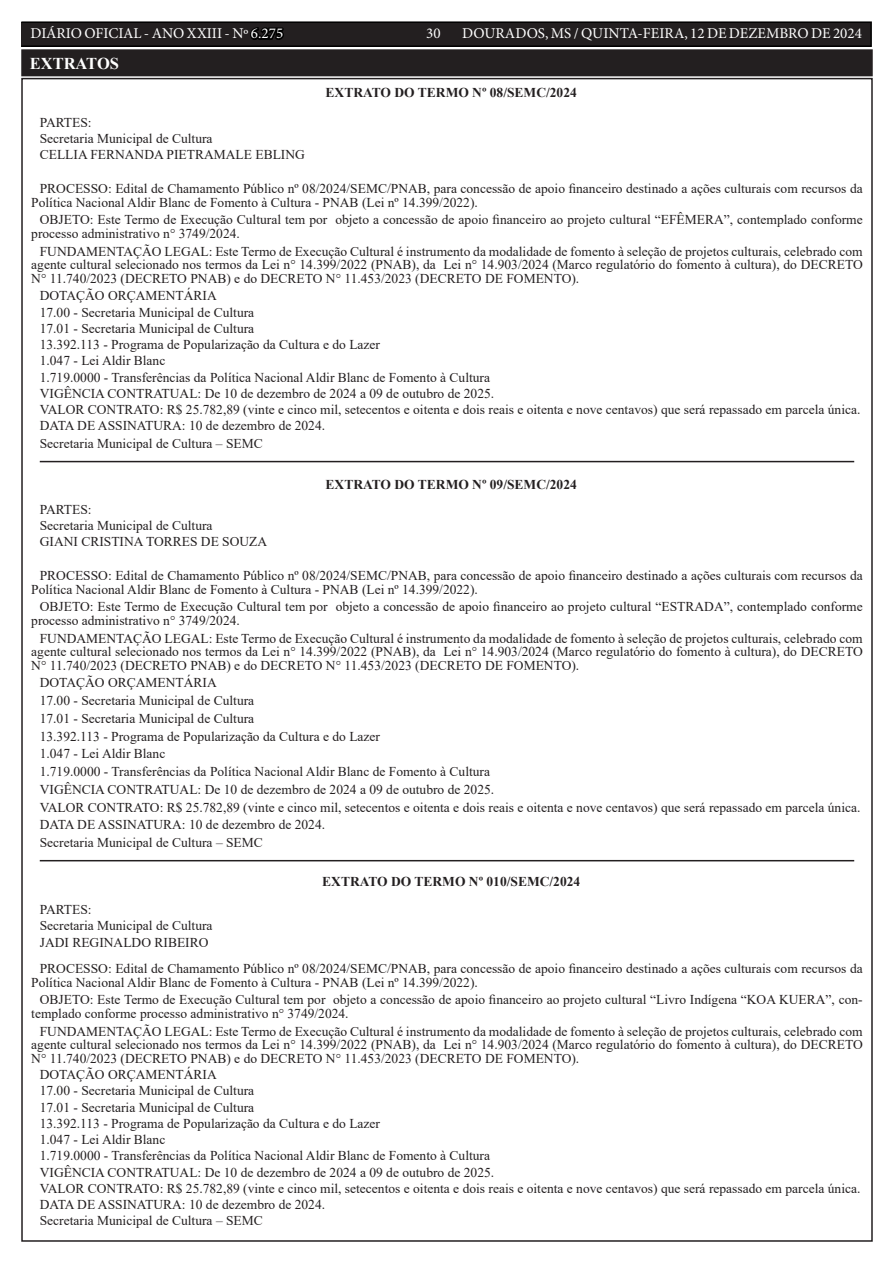
<style>
.page{position:relative;width:893px;height:1263px;background:#fff}
.page>*{position:absolute;margin:0;border:0;box-sizing:border-box;transform-origin:0 0}
.TEXTO{font:700 16.5px "Times New Roman";color:#fff}
.t1{font:15px "Minion Pro";color:#fff}
.TEXTO-2{font:13.5px/13.5px "Times New Roman";color:#231f20}
.TEXTO-3{font:700 13.5px "Times New Roman";color:#231f20}
.s1{color:#000}
</style>
<div class="page">
<div style="left:21px;top:22px;width:850px;height:24px;background:#231f20"></div>
<div style="left:21px;top:21px;width:851px;height:26px;border:2px solid #000"></div>
<hr style="left:40px;top:461px;width:814px;height:1px;background:#231f20">
<hr style="left:40px;top:860px;width:814px;height:1px;background:#231f20">
<div style="left:23px;top:51px;width:848px;height:23px;background:#231f20"></div>
<div style="left:21px;top:49px;width:852px;height:27px;border:4px solid #231f20"></div>
<p class="t1" style="left:31px;top:24px;width:254px">DIÁRIO OFICIAL - ANO XXIII - Nº <span class="s1">6.275</span></p>
<p class="t1" style="left:426px;top:24px;width:16px">30</p>
<p class="t1" style="left:462px;top:24px;width:401px">DOURADOS, MS / QUINTA-FEIRA, 12 DE DEZEMBRO DE 2024</p>
<p class="TEXTO" style="left:30px;top:52px;width:91px">EXTRATOS</p>
<p class="TEXTO-3" style="left:326px;top:83px;width:253px">EXTRATO DO TERMO Nº 08/SEMC/2024</p>
<p class="TEXTO-2" style="left:40px;top:115px;width:53px">PARTES:</p>
<p class="TEXTO-2" style="left:40px;top:131px;width:174px">Secretaria Municipal de Cultura</p>
<p class="TEXTO-2" style="left:40px;top:147px;width:267px">CELLIA FERNANDA PIETRAMALE EBLING</p>
<p class="TEXTO-2" style="left:31px;top:181px;width:833px;text-indent:9px">PROCESSO: Edital de Chamamento Público nº 08/2024/SEMC/PNAB, para concessão de apoio financeiro destinado a ações culturais com recursos da<br>Política Nacional Aldir Blanc de Fomento à Cultura - PNAB (Lei nº 14.399/2022).</p>
<p class="TEXTO-2" style="left:31px;top:213px;width:833px;text-indent:9px">OBJETO: Este Termo de Execução Cultural tem por objeto a concessão de apoio financeiro ao projeto cultural “EFÊMERA”, contemplado conforme processo administrativo n° 3749/2024.</p>
<p class="TEXTO-2" style="left:31px;top:244px;width:833px;text-align:justify;text-indent:9px">FUNDAMENTAÇÃO LEGAL: Este Termo de Execução Cultural é instrumento da modalidade de fomento à seleção de projetos culturais, celebrado com agente cultural selecionado nos termos da Lei n° 14.399/2022 (PNAB), da Lei n° 14.903/2024 (Marco regulatório do fomento à cultura), do DECRETO N° 11.740/2023 (DECRETO PNAB) e do DECRETO N° 11.453/2023 (DECRETO DE FOMENTO).</p>
<p class="TEXTO-2" style="left:40px;top:289px;width:179px">DOTAÇÃO ORÇAMENTÁRIA</p>
<p class="TEXTO-2" style="left:40px;top:305px;width:216px">17.00 - Secretaria Municipal de Cultura</p>
<p class="TEXTO-2" style="left:40px;top:321px;width:216px">17.01 - Secretaria Municipal de Cultura</p>
<p class="TEXTO-2" style="left:40px;top:337px;width:342px">13.392.113 - Programa de Popularização da Cultura e do Lazer</p>
<p class="TEXTO-2" style="left:40px;top:354px;width:127px">1.047 - Lei Aldir Blanc</p>
<p class="TEXTO-2" style="left:40px;top:370px;width:452px">1.719.0000 - Transferências da Política Nacional Aldir Blanc de Fomento à Cultura</p>
<p class="TEXTO-2" style="left:40px;top:386px;width:456px">VIGÊNCIA CONTRATUAL: De 10 de dezembro de 2024 a 09 de outubro de 2025.</p>
<p class="TEXTO-2" style="left:40px;top:402px;width:822px">VALOR CONTRATO: R$ 25.782,89 (vinte e cinco mil, setecentos e oitenta e dois reais e oitenta e nove centavos) que será repassado em parcela única.</p>
<p class="TEXTO-2" style="left:40px;top:419px;width:287px">DATA DE ASSINATURA: 10 de dezembro de 2024.</p>
<p class="TEXTO-2" style="left:40px;top:436px;width:225px">Secretaria Municipal de Cultura – SEMC</p>
<p class="TEXTO-3" style="left:326px;top:474px;width:253px">EXTRATO DO TERMO Nº 09/SEMC/2024</p>
<p class="TEXTO-2" style="left:40px;top:502px;width:53px">PARTES:</p>
<p class="TEXTO-2" style="left:40px;top:518px;width:174px">Secretaria Municipal de Cultura</p>
<p class="TEXTO-2" style="left:40px;top:534px;width:229px">GIANI CRISTINA TORRES DE SOUZA</p>
<p class="TEXTO-2" style="left:31px;top:568px;width:833px;text-indent:9px">PROCESSO: Edital de Chamamento Público nº 08/2024/SEMC/PNAB, para concessão de apoio financeiro destinado a ações culturais com recursos da<br>Política Nacional Aldir Blanc de Fomento à Cultura - PNAB (Lei nº 14.399/2022).</p>
<p class="TEXTO-2" style="left:31px;top:600px;width:833px;text-indent:9px">OBJETO: Este Termo de Execução Cultural tem por objeto a concessão de apoio financeiro ao projeto cultural “ESTRADA”, contemplado conforme processo administrativo n° 3749/2024.</p>
<p class="TEXTO-2" style="left:31px;top:631px;width:833px;text-align:justify;text-indent:9px">FUNDAMENTAÇÃO LEGAL: Este Termo de Execução Cultural é instrumento da modalidade de fomento à seleção de projetos culturais, celebrado com agente cultural selecionado nos termos da Lei n° 14.399/2022 (PNAB), da Lei n° 14.903/2024 (Marco regulatório do fomento à cultura), do DECRETO N° 11.740/2023 (DECRETO PNAB) e do DECRETO N° 11.453/2023 (DECRETO DE FOMENTO).</p>
<p class="TEXTO-2" style="left:40px;top:676px;width:179px">DOTAÇÃO ORÇAMENTÁRIA</p>
<p class="TEXTO-2" style="left:40px;top:693px;width:216px">17.00 - Secretaria Municipal de Cultura</p>
<p class="TEXTO-2" style="left:40px;top:711px;width:216px">17.01 - Secretaria Municipal de Cultura</p>
<p class="TEXTO-2" style="left:40px;top:729px;width:342px">13.392.113 - Programa de Popularização da Cultura e do Lazer</p>
<p class="TEXTO-2" style="left:40px;top:747px;width:127px">1.047 - Lei Aldir Blanc</p>
<p class="TEXTO-2" style="left:40px;top:764px;width:452px">1.719.0000 - Transferências da Política Nacional Aldir Blanc de Fomento à Cultura</p>
<p class="TEXTO-2" style="left:40px;top:782px;width:456px">VIGÊNCIA CONTRATUAL: De 10 de dezembro de 2024 a 09 de outubro de 2025.</p>
<p class="TEXTO-2" style="left:40px;top:800px;width:822px">VALOR CONTRATO: R$ 25.782,89 (vinte e cinco mil, setecentos e oitenta e dois reais e oitenta e nove centavos) que será repassado em parcela única.</p>
<p class="TEXTO-2" style="left:40px;top:818px;width:287px">DATA DE ASSINATURA: 10 de dezembro de 2024.</p>
<p class="TEXTO-2" style="left:40px;top:835px;width:225px">Secretaria Municipal de Cultura – SEMC</p>
<p class="TEXTO-3" style="left:322px;top:872px;width:259px">EXTRATO DO TERMO Nº 010/SEMC/2024</p>
<p class="TEXTO-2" style="left:40px;top:902px;width:53px">PARTES:</p>
<p class="TEXTO-2" style="left:40px;top:919px;width:174px">Secretaria Municipal de Cultura</p>
<p class="TEXTO-2" style="left:40px;top:935px;width:170px">JADI REGINALDO RIBEIRO</p>
<p class="TEXTO-2" style="left:31px;top:961px;width:833px;text-indent:9px">PROCESSO: Edital de Chamamento Público nº 08/2024/SEMC/PNAB, para concessão de apoio financeiro destinado a ações culturais com recursos da<br>Política Nacional Aldir Blanc de Fomento à Cultura - PNAB (Lei nº 14.399/2022).</p>
<p class="TEXTO-2" style="left:31px;top:993px;width:833px;text-indent:9px">OBJETO: Este Termo de Execução Cultural tem por objeto a concessão de apoio financeiro ao projeto cultural “Livro Indígena “KOA KUERA”, con&shy;templado conforme processo administrativo n° 3749/2024.</p>
<p class="TEXTO-2" style="left:31px;top:1024px;width:833px;text-align:justify;text-indent:9px">FUNDAMENTAÇÃO LEGAL: Este Termo de Execução Cultural é instrumento da modalidade de fomento à seleção de projetos culturais, celebrado com agente cultural selecionado nos termos da Lei n° 14.399/2022 (PNAB), da Lei n° 14.903/2024 (Marco regulatório do fomento à cultura), do DECRETO N° 11.740/2023 (DECRETO PNAB) e do DECRETO N° 11.453/2023 (DECRETO DE FOMENTO).</p>
<p class="TEXTO-2" style="left:40px;top:1067px;width:179px">DOTAÇÃO ORÇAMENTÁRIA</p>
<p class="TEXTO-2" style="left:40px;top:1083px;width:216px">17.00 - Secretaria Municipal de Cultura</p>
<p class="TEXTO-2" style="left:40px;top:1100px;width:216px">17.01 - Secretaria Municipal de Cultura</p>
<p class="TEXTO-2" style="left:40px;top:1116px;width:342px">13.392.113 - Programa de Popularização da Cultura e do Lazer</p>
<p class="TEXTO-2" style="left:40px;top:1132px;width:127px">1.047 - Lei Aldir Blanc</p>
<p class="TEXTO-2" style="left:40px;top:1148px;width:452px">1.719.0000 - Transferências da Política Nacional Aldir Blanc de Fomento à Cultura</p>
<p class="TEXTO-2" style="left:40px;top:1165px;width:456px">VIGÊNCIA CONTRATUAL: De 10 de dezembro de 2024 a 09 de outubro de 2025.</p>
<p class="TEXTO-2" style="left:40px;top:1181px;width:822px">VALOR CONTRATO: R$ 25.782,89 (vinte e cinco mil, setecentos e oitenta e dois reais e oitenta e nove centavos) que será repassado em parcela única.</p>
<p class="TEXTO-2" style="left:40px;top:1197px;width:287px">DATA DE ASSINATURA: 10 de dezembro de 2024.</p>
<p class="TEXTO-2" style="left:40px;top:1213px;width:225px">Secretaria Municipal de Cultura – SEMC</p>
</div>
